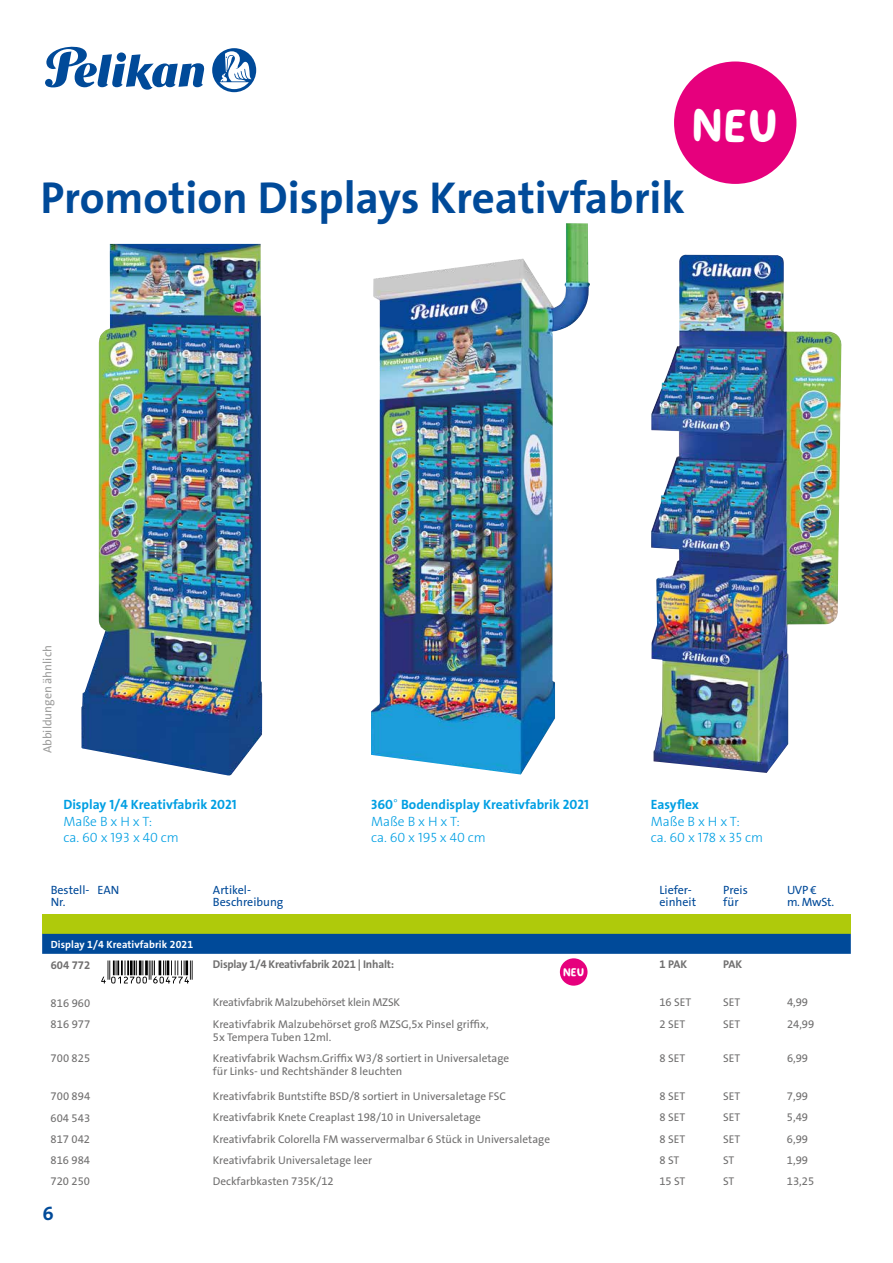
<style>
.page{position:relative;width:893px;height:1263px;background:#fff}
.page>*{position:absolute;margin:0;border:0;box-sizing:border-box;transform-origin:0 0}
.t1{font:700 45px "Pelikan The Sans";color:#004a99}
.t2{font:42.15px "Pelikan The Handwriting";color:#fff}
.t3{font:700 19.5px "Pelikan The Sans";color:#004a99}
.t4{font:300 13.5px/16.5px "Pelikan The Sans";color:#009fe3}
.t5{font:700 13.5px "Pelikan The Sans";color:#009fe3}
.t6{font:12px/11.4px "Pelikan The Sans Tab";color:#004a99}
.t7{font:12px "Pelikan The Sans Tab";color:#9d9d9c}
.t8{font:11.25px/13.5px "Pelikan The Sans Tab";color:#706f6f}
.t9{font:700 11.25px "Pelikan The Sans Tab";letter-spacing:-.02em;color:#706f6f}
.t10{font:11.25px "Pelikan The Sans Tab";letter-spacing:-.02em;color:#706f6f}
.t11{font:700 10.5px "Pelikan The Sans Tab";letter-spacing:.01em;color:#fff}
.t12{font:10.5px "Pelikan The Handwriting";color:#fff}
</style>
<div class="page">
<svg style="left:45px;top:46px;width:160px;height:44px"></svg>
<svg style="left:212px;top:48px;width:44px;height:44px"></svg>
<div style="left:42px;top:914px;width:809px;height:20px;background:#afca0b"></div>
<div style="left:42px;top:934px;width:809px;height:20px;background:#004a99"></div>
<div style="left:560px;top:958px;width:28px;height:28px;background:#e6007d;border-radius:50%"></div>
<svg style="left:101px;top:960px;width:92px;height:23px"></svg>
<img style="left:81px;top:244px;width:181px;height:532px">
<img style="left:651px;top:255px;width:191px;height:518px">
<div style="left:674px;top:61px;width:122px;height:123px;background:#e6007d;border-radius:50%"></div>
<img style="left:371px;top:223px;width:219px;height:551px">
<h2 class="t2" style="left:692px;top:99px;width:88px">NEU</h2>
<h1 class="t1" style="left:40px;top:174px;width:646px">Promotion Displays Kreativfabrik</h1>
<p class="t7" style="left:41px;top:753px;width:109px;rotate:-90deg">Abbildungen ähnlich</p>
<p class="t5" style="left:63px;top:797px;width:175px">Display 1/4 Kreativfabrik 2021</p>
<p class="t4" style="left:63px;top:813px;width:117px">Maße B x H x T:<br>ca. 60 x 193 x 40 cm</p>
<p class="t5" style="left:371px;top:797px;width:219px">360° Bodendisplay Kreativfabrik 2021</p>
<p class="t4" style="left:371px;top:813px;width:116px">Maße B x H x T:<br>ca. 60 x 195 x 40 cm</p>
<p class="t5" style="left:651px;top:797px;width:50px">Easyflex</p>
<p class="t4" style="left:651px;top:813px;width:114px">Maße B x H x T:<br>ca. 60 x 178 x 35 cm</p>
<p class="t6" style="left:51px;top:885px;width:40px">Bestell-<br>Nr.</p>
<p class="t6" style="left:97px;top:885px;width:23px">EAN</p>
<p class="t6" style="left:213px;top:885px;width:72px">Artikel-<br>Beschreibung</p>
<p class="t6" style="left:659px;top:885px;width:38px">Liefer&shy;einheit</p>
<p class="t6" style="left:723px;top:885px;width:26px">Preis für</p>
<p class="t6" style="left:787px;top:885px;width:49px">UVP €<br>m. MwSt.</p>
<p class="t11" style="left:51px;top:939px;width:144px">Display 1/4 Kreativfabrik 2021</p>
<p class="t9" style="left:51px;top:959px;width:41px">604 772</p>
<p class="t9" style="left:213px;top:958px;width:183px">Display 1/4 Kreativfabrik 2021 | Inhalt:</p>
<p class="t9" style="left:659px;top:958px;width:29px">1 PAK</p>
<p class="t9" style="left:723px;top:958px;width:20px">PAK</p>
<p class="t8" style="left:51px;top:997px;width:41px">816 960</p>
<p class="t10" style="left:213px;top:997px;width:189px">Kreativfabrik Malzubehörset klein MZSK</p>
<p class="t8" style="left:659px;top:996px;width:33px">16 SET</p>
<p class="t8" style="left:723px;top:996px;width:19px">SET</p>
<p class="t8" style="left:787px;top:996px;width:23px">4,99</p>
<p class="t8" style="left:51px;top:1018px;width:41px">816 977</p>
<p class="t8" style="left:213px;top:1017px;width:277px">Kreativfabrik Malzubehörset groß MZSG,5x Pinsel griffix,<br>5x Tempera Tuben 12ml.</p>
<p class="t8" style="left:659px;top:1017px;width:27px">2 SET</p>
<p class="t8" style="left:723px;top:1017px;width:19px">SET</p>
<p class="t8" style="left:787px;top:1017px;width:29px">24,99</p>
<p class="t8" style="left:51px;top:1052px;width:41px">700 825</p>
<p class="t8" style="left:213px;top:1051px;width:298px">Kreativfabrik Wachsm.Griffix W3/8 sortiert in Universaletage für Links- und Rechtshänder 8 leuchten</p>
<p class="t8" style="left:659px;top:1051px;width:27px">8 SET</p>
<p class="t8" style="left:723px;top:1051px;width:19px">SET</p>
<p class="t8" style="left:787px;top:1051px;width:23px">6,99</p>
<p class="t8" style="left:51px;top:1090px;width:41px">700 894</p>
<p class="t8" style="left:213px;top:1090px;width:294px">Kreativfabrik Buntstifte BSD/8 sortiert in Universaletage FSC</p>
<p class="t8" style="left:659px;top:1090px;width:27px">8 SET</p>
<p class="t8" style="left:723px;top:1090px;width:19px">SET</p>
<p class="t8" style="left:787px;top:1090px;width:23px">7,99</p>
<p class="t8" style="left:51px;top:1111px;width:41px">604 543</p>
<p class="t8" style="left:213px;top:1111px;width:270px">Kreativfabrik Knete Creaplast 198/10 in Universaletage</p>
<p class="t8" style="left:659px;top:1111px;width:27px">8 SET</p>
<p class="t8" style="left:723px;top:1111px;width:19px">SET</p>
<p class="t8" style="left:787px;top:1111px;width:23px">5,49</p>
<p class="t8" style="left:51px;top:1133px;width:41px">817 042</p>
<p class="t8" style="left:213px;top:1132px;width:339px">Kreativfabrik Colorella FM wasservermalbar 6 Stück in Universaletage</p>
<p class="t8" style="left:659px;top:1132px;width:27px">8 SET</p>
<p class="t8" style="left:723px;top:1132px;width:19px">SET</p>
<p class="t8" style="left:787px;top:1132px;width:23px">6,99</p>
<p class="t8" style="left:51px;top:1154px;width:41px">816 984</p>
<p class="t8" style="left:213px;top:1153px;width:161px">Kreativfabrik Universaletage leer</p>
<p class="t8" style="left:659px;top:1153px;width:21px">8 ST</p>
<p class="t8" style="left:723px;top:1153px;width:13px">ST</p>
<p class="t8" style="left:787px;top:1153px;width:23px">1,99</p>
<p class="t8" style="left:51px;top:1175px;width:41px">720 250</p>
<p class="t8" style="left:213px;top:1175px;width:122px">Deckfarbkasten 735K/12</p>
<p class="t8" style="left:659px;top:1175px;width:28px">15 ST</p>
<p class="t8" style="left:723px;top:1175px;width:13px">ST</p>
<p class="t8" style="left:787px;top:1175px;width:29px">13,25</p>
<p class="t12" style="left:563px;top:966px;width:23px">NEU</p>
<h3 class="t3" style="left:43px;top:1203px;width:13px">6</h3>
</div>
